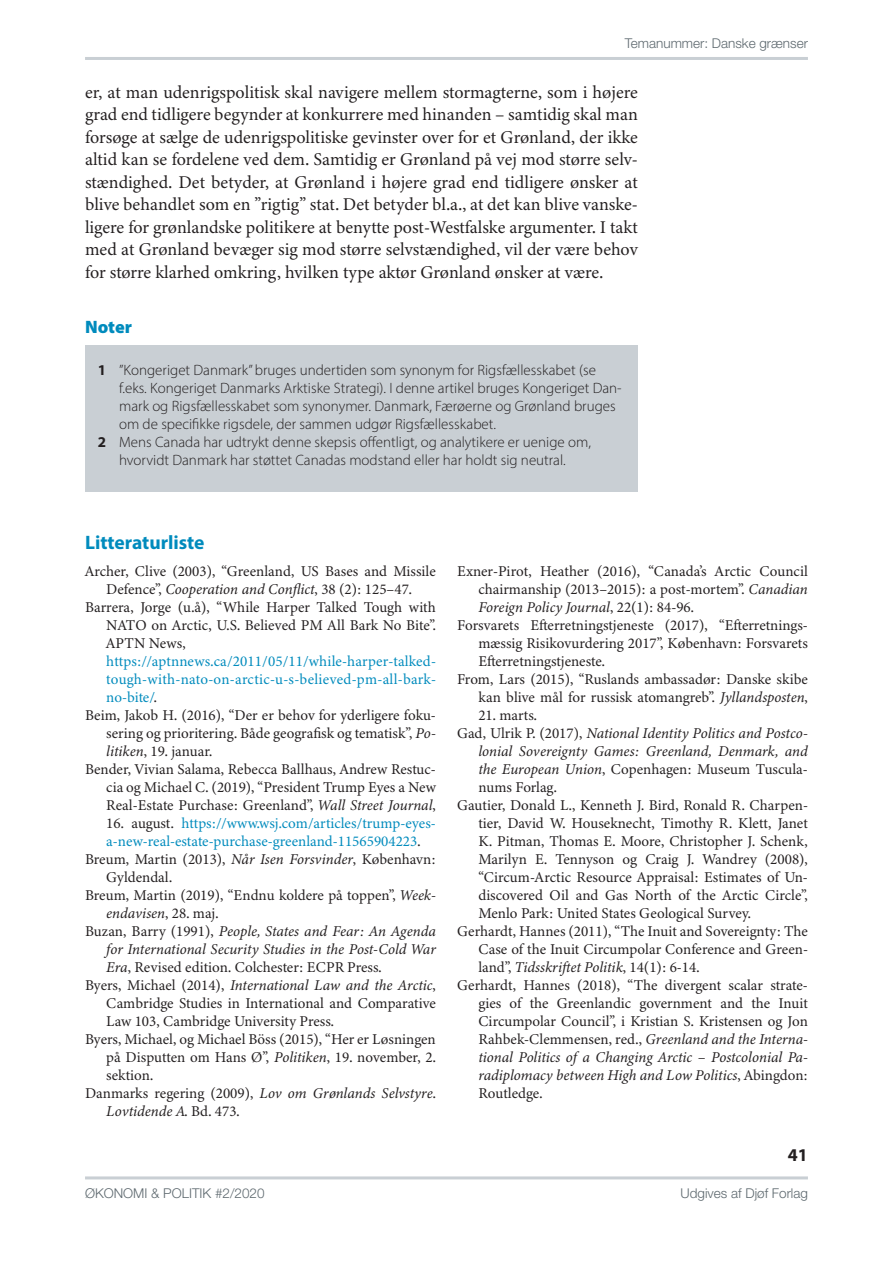
<style>
.page{position:relative;width:893px;height:1263px;background:#fff}
.page>*{position:absolute;margin:0;border:0;box-sizing:border-box;transform-origin:0 0}
.t1{font:700 19.5px "Myriad Pro";color:#008bbd}
.t2{font:18px/22.5px "Minion 3";color:#231f20;text-align:justify}
.t3{font:900 18px "Myriad Pro";color:#008bbd}
.t4{font:700 18px "Myriad Pro";color:#231f20}
.t5{font:15px "Minion 3";color:#231f20}
.t6{font:italic 15px "Minion 3";color:#231f20}
.t7{font:300 15px "Myriad Pro";color:#231f20}
.t8{font:15px "Minion 3";letter-spacing:.005em;color:#008bbd}
.t9{font:300 13.5px "Helvetica Neue LT Std";color:#5e696f}
.s1{font-weight:700}
.s2{font-style:italic}
.s3{color:#231f20}
.s4{font-style:normal}
</style>
<div class="page">
<hr style="left:85px;top:1176px;width:723px;height:3px;background:#c9cfd4">
<hr style="left:85px;top:57px;width:723px;height:3px;background:#c9cfd4">
<div style="left:85px;top:346px;width:553px;height:146px;background:#c9cfd4"></div>
<p class="t9" style="left:625px;top:35px;width:185px">Temanummer: Danske grænser</p>
<p class="t2" style="left:85px;top:81px;width:554px">er, at man udenrigspolitisk skal navigere mellem stormagterne, som i højere grad end tidligere begynder at konkurrere med hinanden – samtidig skal man forsøge at sælge de udenrigspolitiske gevinster over for et Grønland, der ikke altid kan se fordelene ved dem. Samtidig er Grønland på vej mod større selv&shy;stændighed. Det betyder, at Grønland i højere grad end tidligere ønsker at blive behandlet som en ”rigtig” stat. Det betyder bl.a., at det kan blive vanske&shy;ligere for grønlandske politikere at benytte post-Westfalske argumenter. I takt med at Grønland bevæger sig mod større selvstændighed, vil der være behov for større klarhed omkring, hvilken type aktør Grønland ønsker at være.</p>
<p class="t3" style="left:85px;top:315px;width:48px">Noter</p>
<p class="t7" style="left:98px;top:361px;width:500px"><span class="s1">1</span> ”Kongeriget Danmark” bruges undertiden som synonym for Rigsfællesskabet (se</p>
<p class="t7" style="left:119px;top:379px;width:504px">f.eks. Kongeriget Danmarks Arktiske Strategi). I denne artikel bruges Kongeriget Dan-</p>
<p class="t7" style="left:119px;top:397px;width:498px">mark og Rigsfællesskabet som synonymer. Danmark, Færøerne og Grønland bruges</p>
<p class="t7" style="left:119px;top:415px;width:379px">om de specifikke rigsdele, der sammen udgør Rigsfællesskabet.</p>
<p class="t7" style="left:98px;top:433px;width:495px"><span class="s1">2</span> Mens Canada har udtrykt denne skepsis offentligt, og analytikere er uenige om,</p>
<p class="t7" style="left:119px;top:451px;width:448px">hvorvidt Danmark har støttet Canadas modstand eller har holdt sig neutral.</p>
<h1 class="t1" style="left:85px;top:529px;width:121px">Litteraturliste</h1>
<p class="t5" style="left:85px;top:561px;width:352px">Archer, Clive (2003), “Greenland, US Bases and Missile</p>
<p class="t5" style="left:106px;top:579px;width:307px">Defence”, <span class="s2">Cooperation and Conflict</span>, 38 (2): 125–47.</p>
<p class="t5" style="left:85px;top:597px;width:352px">Barrera, Jorge (u.å), “While Harper Talked Tough with</p>
<p class="t5" style="left:106px;top:615px;width:331px">NATO on Arctic, U.S. Believed PM All Bark No Bite”.</p>
<p class="t5" style="left:106px;top:633px;width:81px">APTN News,</p>
<p class="t8" style="left:106px;top:651px;width:331px">https://aptnnews.ca/2011/05/11/while-harper-talked-</p>
<p class="t8" style="left:106px;top:669px;width:331px">tough-with-nato-on-arctic-u-s-believed-pm-all-bark-</p>
<p class="t8" style="left:106px;top:687px;width:52px">no-bite/<span class="s3">.</span></p>
<p class="t5" style="left:85px;top:705px;width:352px">Beim, Jakob H. (2016), “Der er behov for yderligere foku-</p>
<p class="t5" style="left:106px;top:723px;width:331px">sering og prioritering. Både geografisk og tematisk”, <span class="s2">Po-</span></p>
<p class="t5" style="left:106px;top:741px;width:108px"><span class="s2">litiken</span>, 19. januar.</p>
<p class="t5" style="left:85px;top:759px;width:352px">Bender, Vivian Salama, Rebecca Ballhaus, Andrew Restuc-</p>
<p class="t5" style="left:106px;top:777px;width:331px">cia og Michael C. (2019), “President Trump Eyes a New</p>
<p class="t5" style="left:106px;top:795px;width:331px">Real-Estate Purchase: Greenland”, <span class="s2">Wall Street Journal</span>,</p>
<p class="t8" style="left:106px;top:813px;width:331px"><span class="s3">16. august.</span> https://www.wsj.com/articles/trump-eyes-</p>
<p class="t8" style="left:106px;top:831px;width:316px">a-new-real-estate-purchase-greenland-11565904223<span class="s3">.</span></p>
<p class="t5" style="left:85px;top:849px;width:352px">Breum, Martin (2013), <span class="s2">Når Isen Forsvinder</span>, København:</p>
<p class="t5" style="left:106px;top:867px;width:67px">Gyldendal.</p>
<p class="t5" style="left:85px;top:885px;width:352px">Breum, Martin (2019), “Endnu koldere på toppen”, <span class="s2">Week-</span></p>
<p class="t6" style="left:106px;top:903px;width:114px">endavisen<span class="s4">, 28. maj.</span></p>
<p class="t6" style="left:85px;top:921px;width:352px"><span class="s4">Buzan, Barry (1991),</span> People, States and Fear: An Agenda</p>
<p class="t6" style="left:106px;top:939px;width:331px">for International Security Studies in the Post-Cold War</p>
<p class="t5" style="left:106px;top:957px;width:277px"><span class="s2">Era</span>, Revised edition. Colchester: ECPR Press.</p>
<p class="t6" style="left:85px;top:975px;width:352px"><span class="s4">Byers, Michael (2014),</span> International Law and the Arctic<span class="s4">,</span></p>
<p class="t5" style="left:106px;top:993px;width:331px">Cambridge Studies in International and Comparative</p>
<p class="t5" style="left:106px;top:1011px;width:229px">Law 103, Cambridge University Press.</p>
<p class="t5" style="left:85px;top:1029px;width:352px">Byers, Michael, og Michael Böss (2015), “Her er Løsningen</p>
<p class="t5" style="left:106px;top:1047px;width:331px">på Disputten om Hans Ø”, <span class="s2">Politiken</span>, 19. november, 2.</p>
<p class="t5" style="left:106px;top:1065px;width:48px">sektion.</p>
<p class="t5" style="left:85px;top:1083px;width:352px">Danmarks regering (2009), <span class="s2">Lov om Grønlands Selvstyre</span>.</p>
<p class="t6" style="left:106px;top:1101px;width:135px">Lovtidende A<span class="s4">. Bd. 473.</span></p>
<p class="t5" style="left:457px;top:561px;width:352px">Exner-Pirot, Heather (2016), “Canada’s Arctic Council</p>
<p class="t5" style="left:478px;top:579px;width:331px">chairmanship (2013–2015): a post-mortem”. <span class="s2">Canadian</span></p>
<p class="t6" style="left:478px;top:597px;width:217px">Foreign Policy Journal<span class="s4">, 22(1): 84-96.</span></p>
<p class="t5" style="left:457px;top:615px;width:352px">Forsvarets Efterretningstjeneste (2017), “Efterretnings-</p>
<p class="t5" style="left:478px;top:633px;width:331px">mæssig Risikovurdering 2017”, København: Forsvarets</p>
<p class="t5" style="left:478px;top:651px;width:128px">Efterretningstjeneste.</p>
<p class="t5" style="left:457px;top:669px;width:352px">From, Lars (2015), “Ruslands ambassadør: Danske skibe</p>
<p class="t5" style="left:478px;top:687px;width:331px">kan blive mål for russisk atomangreb”. <span class="s2">Jyllandsposten</span>,</p>
<p class="t5" style="left:478px;top:705px;width:60px">21. marts.</p>
<p class="t6" style="left:457px;top:723px;width:352px"><span class="s4">Gad, Ulrik P. (2017),</span> National Identity Politics and Postco-</p>
<p class="t6" style="left:478px;top:741px;width:331px">lonial Sovereignty Games: Greenland, Denmark, and</p>
<p class="t5" style="left:478px;top:759px;width:331px"><span class="s2">the European Union</span>, Copenhagen: Museum Tuscula-</p>
<p class="t5" style="left:478px;top:777px;width:80px">nums Forlag.</p>
<p class="t5" style="left:457px;top:795px;width:352px">Gautier, Donald L., Kenneth J. Bird, Ronald R. Charpen-</p>
<p class="t5" style="left:478px;top:813px;width:331px">tier, David W. Houseknecht, Timothy R. Klett, Janet</p>
<p class="t5" style="left:478px;top:831px;width:331px">K. Pitman, Thomas E. Moore, Christopher J. Schenk,</p>
<p class="t5" style="left:478px;top:849px;width:331px">Marilyn E. Tennyson og Craig J. Wandrey (2008),</p>
<p class="t5" style="left:478px;top:867px;width:331px">“Circum-Arctic Resource Appraisal: Estimates of Un-</p>
<p class="t5" style="left:478px;top:885px;width:331px">discovered Oil and Gas North of the Arctic Circle”,</p>
<p class="t5" style="left:478px;top:903px;width:274px">Menlo Park: United States Geological Survey.</p>
<p class="t5" style="left:457px;top:921px;width:352px">Gerhardt, Hannes (2011), “The Inuit and Sovereignty: The</p>
<p class="t5" style="left:478px;top:939px;width:331px">Case of the Inuit Circumpolar Conference and Green-</p>
<p class="t6" style="left:478px;top:957px;width:223px"><span class="s4">land”,</span> Tidsskriftet Politik<span class="s4">, 14(1): 6-14.</span></p>
<p class="t5" style="left:457px;top:975px;width:352px">Gerhardt, Hannes (2018), “The divergent scalar strate-</p>
<p class="t5" style="left:478px;top:993px;width:331px">gies of the Greenlandic government and the Inuit</p>
<p class="t5" style="left:478px;top:1011px;width:331px">Circumpolar Council”, i Kristian S. Kristensen og Jon</p>
<p class="t5" style="left:478px;top:1029px;width:331px">Rahbek-Clemmensen, red., <span class="s2">Greenland and the Interna-</span></p>
<p class="t6" style="left:478px;top:1047px;width:331px">tional Politics of a Changing Arctic – Postcolonial Pa-</p>
<p class="t6" style="left:478px;top:1065px;width:331px">radiplomacy between High and Low Politics<span class="s4">, Abingdon:</span></p>
<p class="t5" style="left:478px;top:1083px;width:66px">Routledge.</p>
<p class="t4" style="left:788px;top:1143px;width:21px">41</p>
<p class="t9" style="left:85px;top:1185px;width:181px">ØKONOMI &amp; POLITIK #2/2020</p>
<p class="t9" style="left:681px;top:1185px;width:129px">Udgives af Djøf Forlag</p>
</div>
